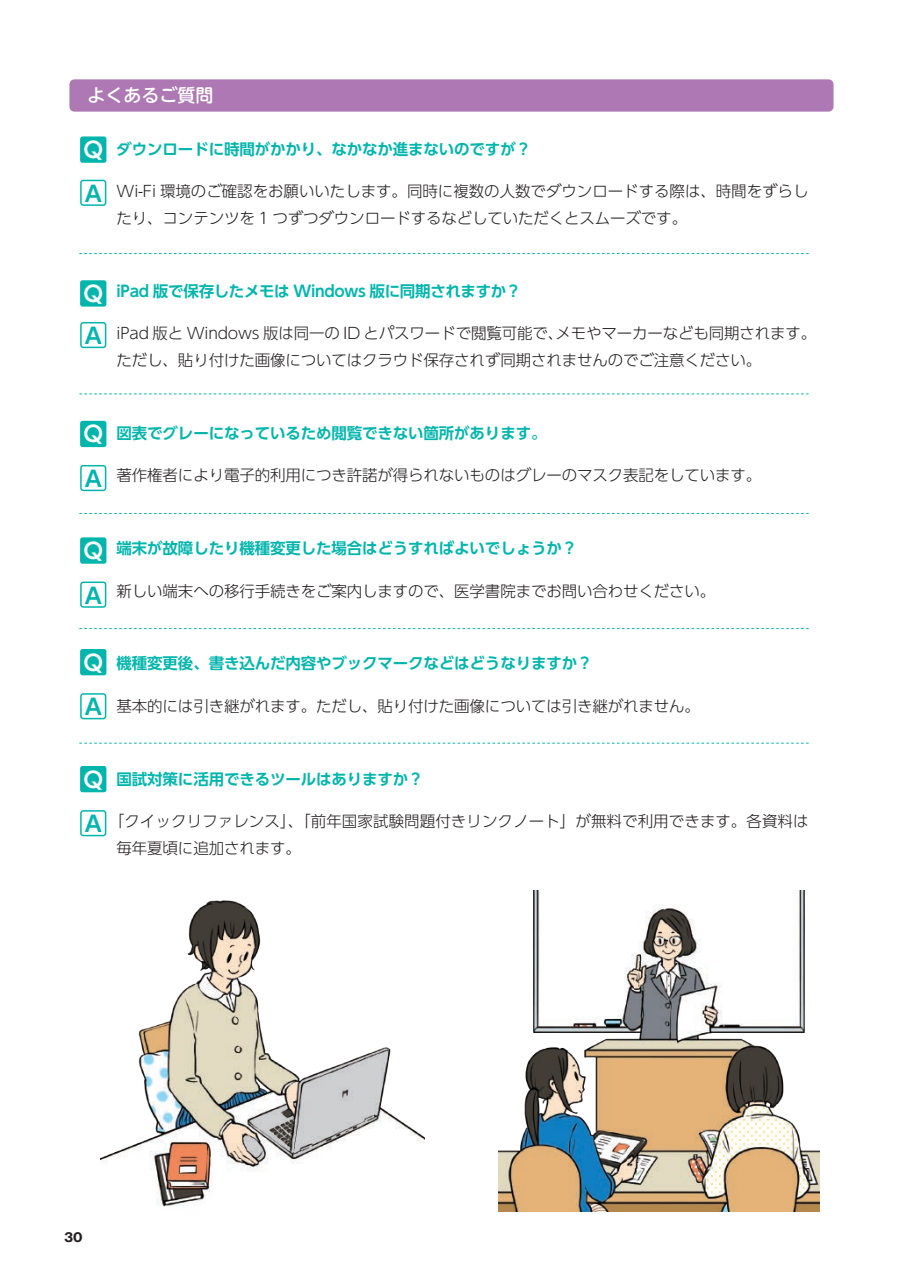
<style>
.page{position:relative;width:903px;height:1275px;background:#fff}
.page>*{position:absolute;margin:0;border:0;box-sizing:border-box;transform-origin:0 0}
.t1{font:700 21.7px "UD Shin Go Pr 6 De";color:#fff}
.t2{font:700 21.7px "UD Shin Go Pr 6 De";color:#00b5ac}
.t3{font:500 18.03px "UD Shin M Go Pr 6";color:#fff}
.t4{font:300 15.58px/26.6px "UD Shin Go Pr 6";letter-spacing:-.01em;color:#231f20}
.t5{font:700 15.58px "UD Shin Go Pr 6 De";letter-spacing:-.01em;color:#00b5ac}
.t6{font:13.65px "N Haas Grotesk TX Pro 75 Bd";color:#231f20}
</style>
<div class="page">
<div style="left:69px;top:79px;width:764px;height:33px;background:#ad78b3;border-radius:5px"></div>
<div style="left:80px;top:136px;width:26px;height:27px;background:#00b5ac;border-radius:2px"></div>
<div style="left:80px;top:280px;width:26px;height:27px;background:#00b5ac;border-radius:2px"></div>
<div style="left:80px;top:421px;width:26px;height:26px;background:#00b5ac;border-radius:2px"></div>
<div style="left:80px;top:537px;width:26px;height:27px;background:#00b5ac;border-radius:2px"></div>
<div style="left:80px;top:649px;width:26px;height:26px;background:#00b5ac;border-radius:2px"></div>
<div style="left:80px;top:766px;width:26px;height:26px;background:#00b5ac;border-radius:2px"></div>
<div style="left:80px;top:180px;width:26px;height:26px;border:1px solid #00b5ac;border-radius:2px"></div>
<div style="left:80px;top:322px;width:26px;height:26px;border:1px solid #00b5ac;border-radius:2px"></div>
<div style="left:80px;top:465px;width:26px;height:26px;border:1px solid #00b5ac;border-radius:2px"></div>
<div style="left:80px;top:582px;width:26px;height:26px;border:1px solid #00b5ac;border-radius:2px"></div>
<div style="left:80px;top:693px;width:26px;height:26px;border:1px solid #00b5ac;border-radius:2px"></div>
<div style="left:80px;top:810px;width:26px;height:26px;border:1px solid #00b5ac;border-radius:2px"></div>
<svg style="left:79px;top:253px;width:730px;height:1px"></svg>
<svg style="left:79px;top:393px;width:730px;height:1px"></svg>
<svg style="left:79px;top:513px;width:730px;height:1px"></svg>
<svg style="left:79px;top:628px;width:730px;height:1px"></svg>
<svg style="left:79px;top:743px;width:730px;height:1px"></svg>
<img style="left:498px;top:890px;width:321px;height:321px">
<img style="left:101px;top:900px;width:323px;height:307px">
<p class="t3" style="left:69px;top:80px;width:145px">　よくあるご質問</p>
<h1 class="t1" style="left:83px;top:132px;width:21px">Q</h1>
<p class="t5" style="left:117px;top:136px;width:416px">ダウンロードに時間がかかり、なかなか進まないのですが?</p>
<p class="t4" style="left:117px;top:177px;width:693px">Wi-Fi 環境のご確認をお願いいたします。同時に複数の人数でダウンロードする際は、時間をずらしたり、コンテンツを 1 つずつダウンロードするなどしていただくとスムーズです。</p>
<h1 class="t2" style="left:85px;top:176px;width:19px">A</h1>
<h1 class="t1" style="left:83px;top:276px;width:21px">Q</h1>
<h1 class="t2" style="left:85px;top:318px;width:19px">A</h1>
<p class="t5" style="left:116px;top:278px;width:406px">iPad 版で保存したメモは Windows 版に同期されますか?</p>
<p class="t4" style="left:117px;top:319px;width:646px">iPad 版と Windows 版は同一の ID とパスワードで閲覧可能で、<br>ただし、貼り付けた画像についてはクラウド保存されず同期されませんのでご注意ください。</p>
<p class="t4" style="left:555px;top:319px;width:263px">メモやマーカーなども同期されます。</p>
<h1 class="t1" style="left:83px;top:416px;width:21px">Q</h1>
<h1 class="t2" style="left:85px;top:461px;width:19px">A</h1>
<p class="t5" style="left:117px;top:420px;width:431px">図表でグレーになっているため閲覧できない箇所があります。</p>
<p class="t4" style="left:117px;top:461px;width:646px">著作権者により電子的利用につき許諾が得られないものはグレーのマスク表記をしています。</p>
<h1 class="t1" style="left:83px;top:533px;width:21px">Q</h1>
<h1 class="t2" style="left:85px;top:578px;width:19px">A</h1>
<p class="t5" style="left:117px;top:535px;width:462px">端末が故障したり機種変更した場合はどうすればよいでしょうか?</p>
<p class="t4" style="left:117px;top:577px;width:600px">新しい端末への移行手続きをご案内しますので、医学書院までお問い合わせください。</p>
<h1 class="t1" style="left:83px;top:645px;width:21px">Q</h1>
<h1 class="t2" style="left:85px;top:689px;width:19px">A</h1>
<p class="t5" style="left:117px;top:651px;width:477px">機種変更後、書き込んだ内容やブックマークなどはどうなりますか?</p>
<p class="t4" style="left:117px;top:692px;width:585px">基本的には引き継がれます。ただし、貼り付けた画像については引き継がれません。</p>
<h1 class="t1" style="left:83px;top:762px;width:21px">Q</h1>
<h1 class="t2" style="left:85px;top:806px;width:19px">A</h1>
<p class="t5" style="left:117px;top:766px;width:309px">国試対策に活用できるツールはありますか?</p>
<p class="t4" style="left:117px;top:807px;width:693px;text-indent:-8px">「クイックリファレンス」、「前年国家試験問題付きリンクノート」が無料で利用できます。各資料は毎年夏頃に追加されます。</p>
<p class="t6" style="left:64px;top:1229px;width:20px">30</p>
</div>
